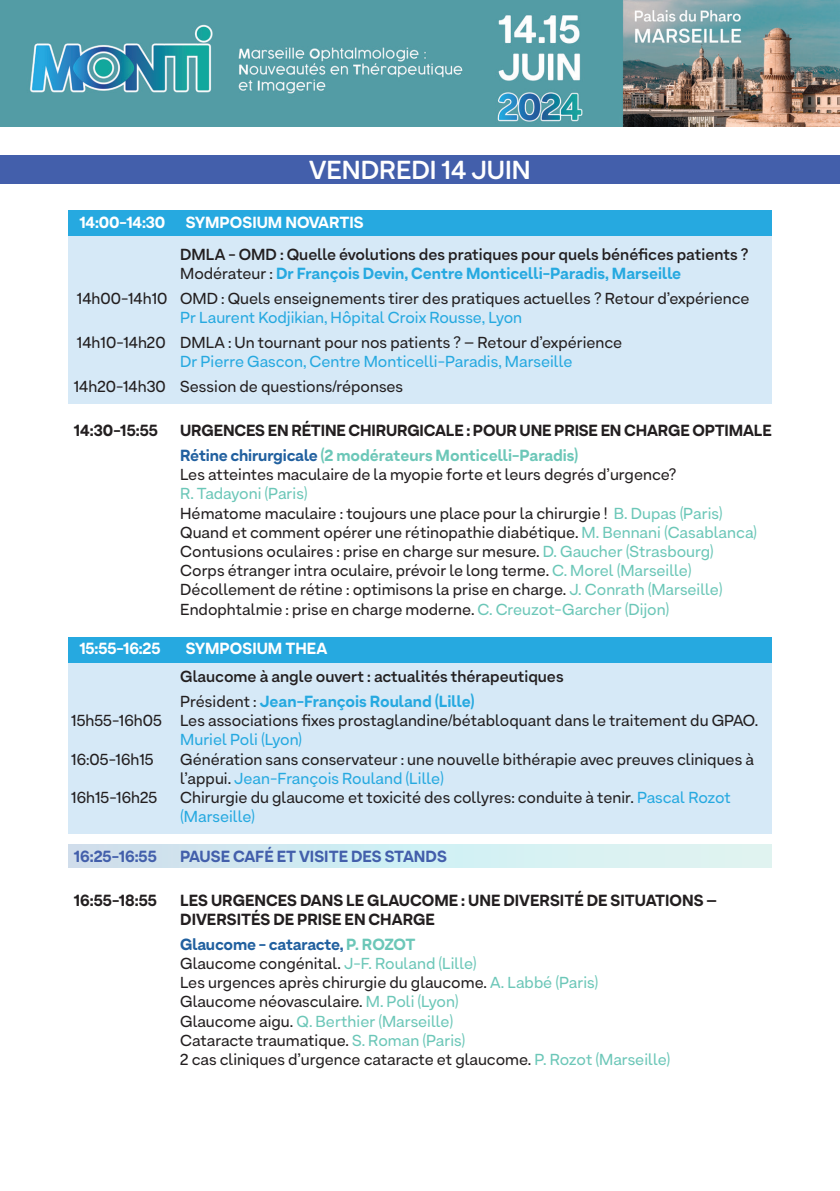
<style>
.page{position:relative;width:840px;height:1191px;background:#fff}
.page>*{position:absolute;margin:0;border:0;box-sizing:border-box;transform-origin:0 0}
.t1{font:600 26px "Armin Soft";color:#fff}
.t2{font:16px/19.2px "Armin Soft";color:#231f20}
.t3{font:800 16px "Armin Soft";color:#231f20}
.t4{font:600 16px "Armin Soft";color:#231f20}
.t5{font:800 16px "Armin Soft";color:#26a9e0}
.t6{font:16px "Armin Soft";color:#26a9e0}
.t7{font:800 16px "Armin Soft";color:#fff}
.t8{font:16px "Armin Soft";color:#6cc7b8}
.t9{font:800 16px "Armin Soft";letter-spacing:-.01em;color:#6cc7b8}
.t10{font:800 16px "Armin Soft";color:#435fab}
.t11{font:800 16px "Armin Soft";letter-spacing:-.015em;color:#21609f}
.s1{font-weight:400;color:#231f20}
.s2{color:#21609f}
.s3{color:#6cc7b8}
.s4{color:#26a9e0}
.s5{color:#231f20}
</style>
<div class="page">
<div style="left:68px;top:232px;width:703px;height:172px;background:#d6e9f7"></div>
<div style="left:68px;top:662px;width:703px;height:171px;background:#d6e9f7"></div>
<img style="left:0;top:0;width:839px;height:126px">
<div style="left:0;top:155px;width:839px;height:29px;background:#435fab"></div>
<div style="left:68px;top:211px;width:703px;height:25px;background:#26a9e0"></div>
<div style="left:68px;top:637px;width:703px;height:25px;background:#26a9e0"></div>
<div style="left:68px;top:844px;width:703px;height:23px;background:linear-gradient(to right,#cbe1ee,#ddf8f4)"></div>
<p class="t1" style="left:309px;top:154px;width:223px">VENDREDI 14 JUIN</p>
<p class="t7" style="left:79px;top:212px;width:87px">14:00-14:30</p>
<p class="t7" style="left:186px;top:212px;width:179px">SYMPOSIUM NOVARTIS</p>
<p class="t4" style="left:180px;top:244px;width:569px">DMLA - OMD : Quelle évolutions des pratiques pour quels bénéfices patients ?</p>
<p class="t5" style="left:180px;top:263px;width:502px"><span class="s1">Modérateur :</span> Dr François Devin, Centre Monticelli-Paradis, Marseille</p>
<p class="t2" style="left:77px;top:288px;width:674px">14h00-14h10 OMD : Quels enseignements tirer des pratiques actuelles ? Retour d’expérience</p>
<p class="t6" style="left:180px;top:307px;width:343px">Pr Laurent Kodjikian, Hôpital Croix Rousse, Lyon</p>
<p class="t2" style="left:77px;top:332px;width:546px">14h10-14h20 DMLA : Un tournant pour nos patients ? – Retour d’expérience</p>
<p class="t6" style="left:180px;top:351px;width:393px">Dr Pierre Gascon, Centre Monticelli-Paradis, Marseille</p>
<p class="t2" style="left:74px;top:376px;width:331px">14h20-14h30 Session de questions/réponses</p>
<p class="t3" style="left:74px;top:420px;width:86px">14:30-15:55</p>
<p class="t3" style="left:180px;top:420px;width:592px">URGENCES EN RÉTINE CHIRURGICALE : POUR UNE PRISE EN CHARGE OPTIMALE</p>
<p class="t9" style="left:180px;top:445px;width:399px"><span class="s2">Rétine chirurgicale</span> (2 modérateurs Monticelli-Paradis)</p>
<p class="t2" style="left:180px;top:464px;width:497px">Les atteintes maculaire de la myopie forte et leurs degrés d’urgence?</p>
<p class="t8" style="left:180px;top:484px;width:129px">R. Tadayoni (Paris)</p>
<p class="t2" style="left:180px;top:503px;width:543px">Hématome maculaire : toujours une place pour la chirurgie ! <span class="s3">B. Dupas (Paris)</span></p>
<p class="t2" style="left:180px;top:522px;width:578px">Quand et comment opérer une rétinopathie diabétique. <span class="s3">M. Bennani (Casablanca)</span></p>
<p class="t2" style="left:180px;top:541px;width:535px">Contusions oculaires : prise en charge sur mesure. <span class="s3">D. Gaucher (Strasbourg)</span></p>
<p class="t2" style="left:180px;top:560px;width:512px">Corps étranger intra oculaire, prévoir le long terme. <span class="s3">C. Morel (Marseille)</span></p>
<p class="t2" style="left:180px;top:580px;width:543px">Décollement de rétine : optimisons la prise en charge. <span class="s3">J. Conrath (Marseille)</span></p>
<p class="t2" style="left:180px;top:599px;width:490px">Endophtalmie : prise en charge moderne. <span class="s3">C. Creuzot-Garcher (Dijon)</span></p>
<p class="t7" style="left:79px;top:638px;width:82px">15:55-16:25</p>
<p class="t7" style="left:186px;top:638px;width:143px">SYMPOSIUM THEA</p>
<p class="t4" style="left:180px;top:666px;width:385px">Glaucome à angle ouvert : actualités thérapeutiques</p>
<p class="t5" style="left:180px;top:691px;width:296px"><span class="s1">Président :</span> Jean-François Rouland (Lille)</p>
<p class="t2" style="left:180px;top:710px;width:579px;text-indent:-109px">15h55-16h05 Les associations fixes prostaglandine/bétabloquant dans le traitement du GPAO.<br><span class="s4">Muriel Poli (Lyon)</span></p>
<p class="t2" style="left:71px;top:749px;width:84px">16:05-16h15</p>
<p class="t2" style="left:180px;top:749px;width:575px">Génération sans conservateur : une nouvelle bithérapie avec preuves cliniques à l’appui. <span class="s4">Jean-François Rouland (Lille)</span></p>
<p class="t2" style="left:71px;top:787px;width:87px">16h15-16h25</p>
<p class="t2" style="left:180px;top:787px;width:552px">Chirurgie du glaucome et toxicité des collyres: conduite à tenir. <span class="s4">Pascal Rozot (Marseille)</span></p>
<p class="t10" style="left:74px;top:846px;width:85px">16:25-16:55</p>
<p class="t10" style="left:180px;top:846px;width:268px">PAUSE CAFÉ ET VISITE DES STANDS</p>
<p class="t3" style="left:74px;top:890px;width:85px">16:55-18:55</p>
<p class="t3" style="left:180px;top:890px;width:538px">LES URGENCES DANS LE GLAUCOME : UNE DIVERSITÉ DE SITUATIONS –</p>
<p class="t3" style="left:180px;top:909px;width:256px">DIVERSITÉS DE PRISE EN CHARGE</p>
<p class="t11" style="left:180px;top:934px;width:237px">Glaucome - cataracte, <span class="s3">P. ROZOT</span></p>
<p class="t2" style="left:180px;top:953px;width:298px">Glaucome congénital. <span class="s3">J-F. Rouland (Lille)</span></p>
<p class="t2" style="left:180px;top:972px;width:419px">Les urgences après chirurgie du glaucome. <span class="s3">A. Labbé (Paris)</span></p>
<p class="t2" style="left:180px;top:991px;width:280px">Glaucome néovasculaire. <span class="s3">M. Poli (Lyon)</span></p>
<p class="t8" style="left:180px;top:1011px;width:274px"><span class="s5">Glaucome aigu.</span> Q. Berthier (Marseille)</p>
<p class="t2" style="left:180px;top:1030px;width:286px">Cataracte traumatique. <span class="s3">S. Roman (Paris)</span></p>
<p class="t2" style="left:180px;top:1049px;width:491px">2 cas cliniques d’urgence cataracte et glaucome. <span class="s3">P. Rozot (Marseille)</span></p>
</div>
